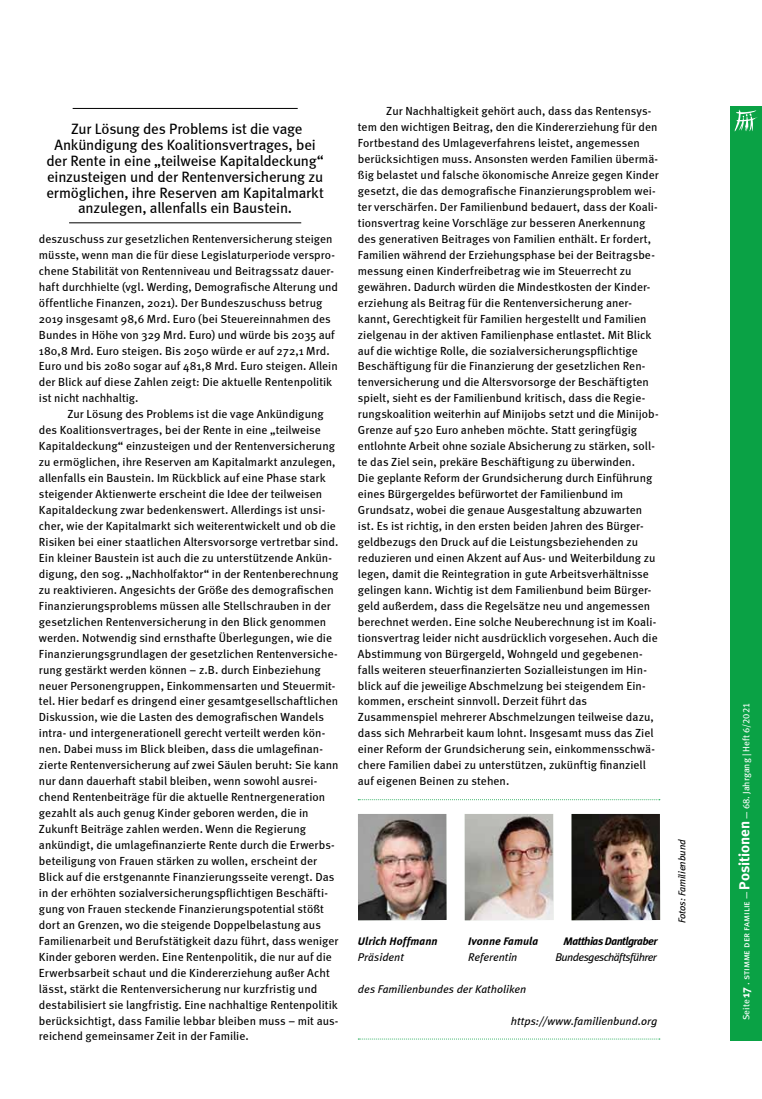
<style>
.page{position:relative;width:762px;height:1099px;background:#fff}
.page>*{position:absolute;margin:0;border:0;box-sizing:border-box;transform-origin:0 0}
.t1{font:15px/16px "Meta";letter-spacing:-.015em;color:#000;text-align:center}
.t2{font:11.75px/16px "Meta";letter-spacing:.005em;color:#000}
.t3{font:italic 11.25px "Meta";color:#000}
.t4{font:italic 700 11.25px "Meta";letter-spacing:.005em;color:#000}
.t5{font:italic 11.25px "Meta";letter-spacing:-.045em;color:#000}
.t6{font:italic 700 11.25px "Meta";letter-spacing:-.04em;color:#000}
.t7{font:italic 10px "Meta";letter-spacing:-.01em;color:#000}
.t8{font:9.38px "Meta Book LF";color:#fff}
.s1{font-family:"Meta";font-weight:700;font-size:11.75px}
.s2{font-family:"Meta Book Caps"}
.s3{font-family:"Meta";font-weight:700;font-size:15px}
</style>
<div class="page">
<hr style="left:73px;top:108px;width:225px;height:1px;background:#000">
<hr style="left:69px;top:222px;width:232px;height:1px;background:#000">
<svg style="left:358px;top:799px;width:302px;height:1px"></svg>
<svg style="left:358px;top:1038px;width:302px;height:1px"></svg>
<img style="left:358px;top:814px;width:88px;height:106px">
<img style="left:465px;top:814px;width:88px;height:106px">
<img style="left:571px;top:814px;width:89px;height:106px">
<div style="left:730px;top:106px;width:32px;height:934px;background:#0aa245"></div>
<svg style="left:734px;top:109px;width:24px;height:22px"></svg>
<p class="t1" style="left:46px;top:120px;width:279px">Zur Lösung des Problems ist die vage Ankündigung des Koalitionsvertrages, bei der Rente in eine „teilweise Kapitaldeckung“ einzusteigen und der Rentenversicherung zu ermöglichen, ihre Reserven am Kapitalmarkt anzulegen, allenfalls ein Baustein.</p>
<p class="t2" style="left:39px;top:230px;width:300px">deszuschuss zur gesetzlichen Rentenversicherung steigen müsste, wenn man die für diese Legislaturperiode verspro&shy;chene Stabilität von Rentenniveau und Beitragssatz dauer&shy;haft durchhielte (vgl. Werding, Demografische Alterung und öffentliche Finanzen, 2021). Der Bundeszuschuss betrug 2019 insgesamt 98,6 Mrd. Euro (bei Steuereinnahmen des Bundes in Höhe von 329 Mrd. Euro) und würde bis 2035 auf 180,8 Mrd. Euro steigen. Bis 2050 würde er auf 272,1 Mrd.<br>Euro und bis 2080 sogar auf 481,8 Mrd. Euro steigen. Allein der Blick auf diese Zahlen zeigt: Die aktuelle Rentenpolitik ist nicht nachhaltig.</p>
<p class="t2" style="left:39px;top:406px;width:301px;text-indent:28px">Zur Lösung des Problems ist die vage Ankündigung des Koalitionsvertrages, bei der Rente in eine „teilweise Kapitaldeckung“ einzusteigen und der Rentenversicherung zu ermöglichen, ihre Reserven am Kapitalmarkt anzulegen, allenfalls ein Baustein. Im Rückblick auf eine Phase stark steigender Aktienwerte erscheint die Idee der teilweisen Kapitaldeckung zwar bedenkenswert. Allerdings ist unsi&shy;cher, wie der Kapitalmarkt sich weiterentwickelt und ob die Risiken bei einer staatlichen Altersvorsorge vertretbar sind.<br>Ein kleiner Baustein ist auch die zu unterstützende Ankün&shy;digung, den sog. „Nachholfaktor“ in der Rentenberechnung zu reaktivieren. Angesichts der Größe des demografischen Finanzierungsproblems müssen alle Stellschrauben in der gesetzlichen Rentenversicherung in den Blick genommen werden. Notwendig sind ernsthafte Überlegungen, wie die Finanzierungsgrundlagen der gesetzlichen Rentenversiche&shy;rung gestärkt werden können – z.B. durch Einbeziehung neuer Personengruppen, Einkommensarten und Steuermit&shy;tel. Hier bedarf es dringend einer gesamtgesellschaftlichen Diskussion, wie die Lasten des demografischen Wandels intra- und intergenerationell gerecht verteilt werden kön&shy;nen. Dabei muss im Blick bleiben, dass die umlagefinan&shy;zierte Rentenversicherung auf zwei Säulen beruht: Sie kann nur dann dauerhaft stabil bleiben, wenn sowohl ausrei&shy;chend Rentenbeiträge für die aktuelle Rentnergeneration gezahlt als auch genug Kinder geboren werden, die in Zukunft Beiträge zahlen werden. Wenn die Regierung ankündigt, die umlagefinanzierte Rente durch die Erwerbs&shy;beteiligung von Frauen stärken zu wollen, erscheint der Blick auf die erstgenannte Finanzierungsseite verengt. Das in der erhöhten sozialversicherungspflichtigen Beschäfti&shy;gung von Frauen steckende Finanzierungspotential stößt dort an Grenzen, wo die steigende Doppelbelastung aus Familienarbeit und Berufstätigkeit dazu führt, dass weniger Kinder geboren werden. Eine Rentenpolitik, die nur auf die Erwerbsarbeit schaut und die Kindererziehung außer Acht lässt, stärkt die Rentenversicherung nur kurzfristig und destabilisiert sie langfristig. Eine nachhaltige Rentenpolitik berücksichtigt, dass Familie lebbar bleiben muss – mit aus&shy;reichend gemeinsamer Zeit in der Familie.</p>
<p class="t2" style="left:358px;top:103px;width:302px;text-indent:28px">Zur Nachhaltigkeit gehört auch, dass das Rentensys&shy;tem den wichtigen Beitrag, den die Kindererziehung für den Fortbestand des Umlageverfahrens leistet, angemessen berücksichtigen muss. Ansonsten werden Familien übermä&shy;ßig belastet und falsche ökonomische Anreize gegen Kinder gesetzt, die das demografische Finanzierungsproblem wei&shy;ter verschärfen. Der Familienbund bedauert, dass der Koali&shy;tionsvertrag keine Vorschläge zur besseren Anerkennung des generativen Beitrages von Familien enthält. Er fordert, Familien während der Erziehungsphase bei der Beitragsbe&shy;messung einen Kinderfreibetrag wie im Steuerrecht zu gewähren. Dadurch würden die Mindestkosten der Kinder&shy;erziehung als Beitrag für die Rentenversicherung aner&shy;kannt, Gerechtigkeit für Familien hergestellt und Familien zielgenau in der aktiven Familienphase entlastet. Mit Blick auf die wichtige Rolle, die sozialversicherungspflichtige Beschäftigung für die Finanzierung der gesetzlichen Ren&shy;tenversicherung und die Altersvorsorge der Beschäftigten spielt, sieht es der Familienbund kritisch, dass die Regie&shy;rungskoalition weiterhin auf Minijobs setzt und die Minijob-Grenze auf 520 Euro anheben möchte. Statt geringfügig entlohnte Arbeit ohne soziale Absicherung zu stärken, soll&shy;te das Ziel sein, prekäre Beschäftigung zu überwinden.<br>Die geplante Reform der Grundsicherung durch Einführung eines Bürgergeldes befürwortet der Familienbund im Grundsatz, wobei die genaue Ausgestaltung abzuwarten ist. Es ist richtig, in den ersten beiden Jahren des Bürger&shy;geldbezugs den Druck auf die Leistungsbeziehenden zu reduzieren und einen Akzent auf Aus- und Weiterbildung zu legen, damit die Reintegration in gute Arbeitsverhältnisse gelingen kann. Wichtig ist dem Familienbund beim Bürger&shy;geld außerdem, dass die Regelsätze neu und angemessen berechnet werden. Eine solche Neuberechnung ist im Koali&shy;tionsvertrag leider nicht ausdrücklich vorgesehen. Auch die Abstimmung von Bürgergeld, Wohngeld und gegebenen&shy;falls weiteren steuerfinanzierten Sozialleistungen im Hin&shy;blick auf die jeweilige Abschmelzung bei steigendem Ein&shy;kommen, erscheint sinnvoll. Derzeit führt das Zusammenspiel mehrerer Abschmelzungen teilweise dazu, dass sich Mehrarbeit kaum lohnt. Insgesamt muss das Ziel einer Reform der Grundsicherung sein, einkommensschwä&shy;chere Familien dabei zu unterstützen, zukünftig finanziell auf eigenen Beinen zu stehen.</p>
<p class="t4" style="left:358px;top:934px;width:81px">Ulrich Hoffmann</p>
<p class="t4" style="left:468px;top:934px;width:72px">Ivonne Famula</p>
<p class="t6" style="left:563px;top:934px;width:95px">Matthias Dantlgraber</p>
<p class="t3" style="left:358px;top:950px;width:47px">Präsident</p>
<p class="t3" style="left:468px;top:950px;width:51px">Referentin</p>
<p class="t5" style="left:555px;top:950px;width:103px">Bundesgeschäftsführer</p>
<p class="t3" style="left:358px;top:982px;width:170px">des Familienbundes der Katholiken</p>
<p class="t3" style="left:511px;top:1014px;width:148px">https://www.familienbund.org</p>
<p class="t7" style="left:676px;top:922px;width:85px;rotate:-90deg">Fotos: Familienbund</p>
<p class="t8" style="left:741px;top:1020px;width:318px;rotate:-90deg">Seite <span class="s1">17</span> . <span class="s2">stimme der familie</span> — <span class="s3">Positionen</span> — 68. Jahrgang | Heft 6/2021</p>
</div>
